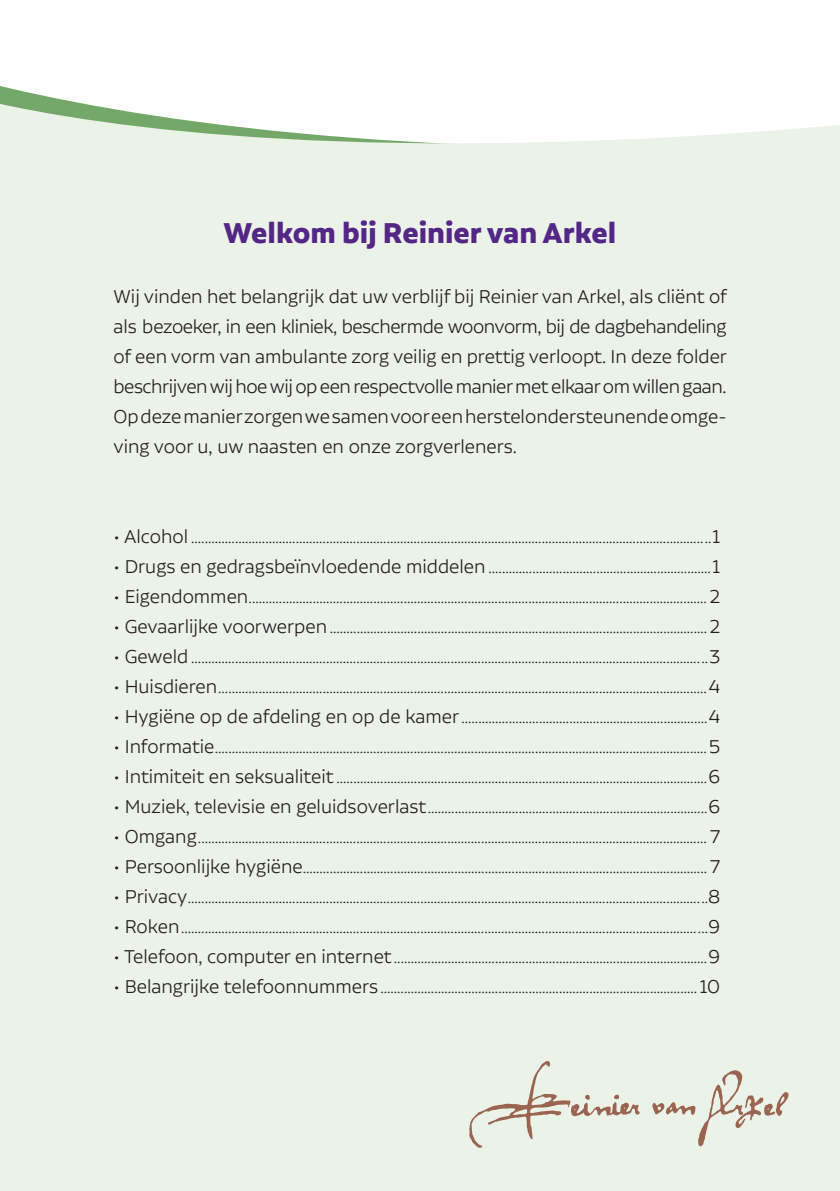
<style>
.page{position:relative;width:840px;height:1191px;background:#fff}
.page>*{position:absolute;margin:0;border:0;box-sizing:border-box;transform-origin:0 0}
.kop{font:700 34px "Alvar Pro";color:#542685}
.t1{font:300 22px/30px "Alvar Pro";color:#231f20;text-align:justify}
.t2{font:300 18px "Alvar Pro";color:#231f20}
.s1{font-size:22px}
</style>
<div class="page">
<svg style="left:0;top:86px;width:64px;height:14px"></svg>
<svg style="left:0;top:100px;width:839px;height:62px"></svg>
<div style="left:0;top:162px;width:839px;height:1029px;background:#ebf2e8"></div>
<svg style="left:469px;top:1061px;width:319px;height:87px"></svg>
<p class="kop" style="left:223px;top:213px;width:394px">Welkom bij Reinier van Arkel</p>
<p class="t1" style="left:113px;top:281px;width:614px">Wij vinden het belangrijk dat uw verblijf bij Reinier van Arkel, als cliënt of als bezoeker, in een kliniek, beschermde woonvorm, bij de dagbehandeling of een vorm van ambulante zorg veilig en prettig verloopt. In deze folder beschrijven wij hoe wij op een respectvolle manier met elkaar om willen gaan.<br>Op deze manier zorgen we samen voor een herstelondersteunende omge&shy;ving voor u, uw naasten en onze zorgverleners.</p>
<p class="t2" style="left:113px;top:528px;width:607px"><span class="s1">• Alcohol</span> ..........................................................................................................................................................<span class="s1">1</span></p>
<p class="t2" style="left:113px;top:558px;width:607px"><span class="s1">• Drugs en gedragsbeïnvloedende middelen</span> ..................................................................<span class="s1">1</span></p>
<p class="t2" style="left:113px;top:588px;width:608px"><span class="s1">• Eigendommen</span>........................................................................................................................................ <span class="s1">2</span></p>
<p class="t2" style="left:113px;top:618px;width:608px"><span class="s1">• Gevaarlijke voorwerpen</span>................................................................................................................ <span class="s1">2</span></p>
<p class="t2" style="left:113px;top:648px;width:608px"><span class="s1">• Geweld</span> .........................................................................................................................................................<span class="s1">3</span></p>
<p class="t2" style="left:113px;top:678px;width:607px"><span class="s1">• Huisdieren</span>.................................................................................................................................................<span class="s1">4</span></p>
<p class="t2" style="left:113px;top:708px;width:607px"><span class="s1">• Hygiëne op de afdeling en op de kamer</span>.........................................................................<span class="s1">4</span></p>
<p class="t2" style="left:113px;top:738px;width:607px"><span class="s1">• Informatie</span>..................................................................................................................................................<span class="s1">5</span></p>
<p class="t2" style="left:113px;top:768px;width:607px"><span class="s1">• Intimiteit en seksualiteit</span>..............................................................................................................<span class="s1">6</span></p>
<p class="t2" style="left:113px;top:798px;width:607px"><span class="s1">• Muziek, televisie en geluidsoverlast</span>...................................................................................<span class="s1">6</span></p>
<p class="t2" style="left:113px;top:828px;width:607px"><span class="s1">• Omgang</span>....................................................................................................................................................... <span class="s1">7</span></p>
<p class="t2" style="left:113px;top:858px;width:607px"><span class="s1">• Persoonlijke hygiëne</span>........................................................................................................................ <span class="s1">7</span></p>
<p class="t2" style="left:113px;top:888px;width:607px"><span class="s1">• Privacy</span>..........................................................................................................................................................<span class="s1">8</span></p>
<p class="t2" style="left:113px;top:918px;width:607px"><span class="s1">• Roken</span>............................................................................................................................................................<span class="s1">9</span></p>
<p class="t2" style="left:113px;top:948px;width:607px"><span class="s1">• Telefoon, computer en internet</span>.............................................................................................<span class="s1">9</span></p>
<p class="t2" style="left:113px;top:978px;width:607px"><span class="s1">• Belangrijke telefoonnummers</span>..............................................................................................<span class="s1">10</span></p>
</div>
